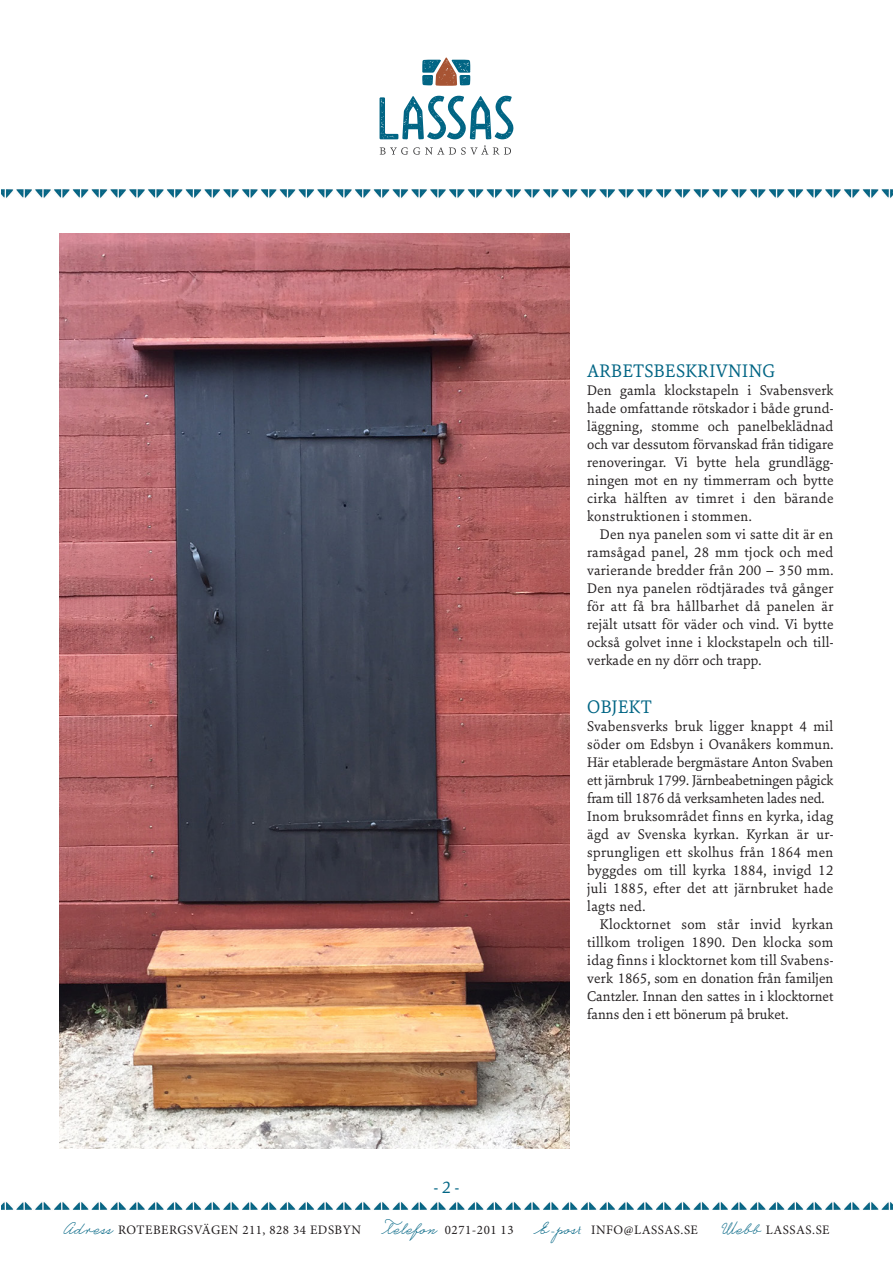
<style>
.page{position:relative;width:893px;height:1263px;background:#fff}
.page>*{position:absolute;margin:0;border:0;box-sizing:border-box;transform-origin:0 0}
.t1{font:19.5px "Sina Nova";letter-spacing:.025em;color:#016584}
.t2{font:18px "Sina Nova";color:#016584}
.t3{font:15px/18px "Sina Nova";letter-spacing:.005em;color:#231f20;text-align:justify}
.t4{font:12.9px "Minion Pro";letter-spacing:.04em;color:#231f20}
.s1{font-family:"Castro Script";font-size:17.85px;color:#016584}
.s2{font-family:"Savoye Let Plain";font-size:17.85px;color:#016584}
.s3{font-family:"Castro Script";font-size:16.2px;color:#016584}
</style>
<div class="page">
<img style="left:2px;top:1202px;width:891px;height:8px">
<img style="left:60px;top:234px;width:510px;height:914px">
<img style="left:2px;top:189px;width:891px;height:9px">
<svg style="left:380px;top:145px;width:131px;height:10px"></svg>
<svg style="left:422px;top:58px;width:48px;height:28px"></svg>
<svg style="left:380px;top:95px;width:133px;height:44px"></svg>
<p class="t2" style="left:434px;top:1175px;width:27px">- 2 -</p>
<p class="t1" style="left:587px;top:358px;width:190px">ARBETSBESKRIVNING</p>
<p class="t3" style="left:587px;top:381px;width:248px">Den gamla klockstapeln i Svabensverk hade omfattande rötskador i både grund&shy;läggning, stomme och panelbeklädnad och var dessutom förvanskad från tidigare renoveringar. Vi bytte hela grundlägg&shy;ningen mot en ny timmerram och bytte cirka hälften av timret i den bärande konstruktionen i stommen.</p>
<p class="t3" style="left:587px;top:525px;width:248px;text-indent:13px">Den nya panelen som vi satte dit är en ramsågad panel, 28 mm tjock och med varierande bredder från 200 – 350 mm.<br>Den nya panelen rödtjärades två gånger för att få bra hållbarhet då panelen är rejält utsatt för väder och vind. Vi bytte också golvet inne i klockstapeln och till&shy;verkade en ny dörr och trapp.</p>
<p class="t1" style="left:587px;top:694px;width:66px">OBJEKT</p>
<p class="t3" style="left:587px;top:717px;width:248px">Svabensverks bruk ligger knappt 4 mil söder om Edsbyn i Ovanåkers kommun.<br>Här etablerade bergmästare Anton Svaben ett järnbruk 1799. Järnbeabetningen pågick fram till 1876 då verksamheten lades ned.</p>
<p class="t3" style="left:587px;top:807px;width:248px">Inom bruksområdet finns en kyrka, idag ägd av Svenska kyrkan. Kyrkan är ur&shy;sprungligen ett skolhus från 1864 men byggdes om till kyrka 1884, invigd 12 juli 1885, efter det att järnbruket hade lagts ned.</p>
<p class="t3" style="left:587px;top:915px;width:248px;text-indent:13px">Klocktornet som står invid kyrkan tillkom troligen 1890. Den klocka som idag finns i klocktornet kom till Svabens&shy;verk 1865, som en donation från familjen Cantzler. Innan den sattes in i klocktornet fanns den i ett bönerum på bruket.</p>
<p class="t4" style="left:63px;top:1221px;width:299px"><span class="s1">Adress</span> ROTEBERGSVÄGEN 211, 828 34 EDSBYN</p>
<p class="t4" style="left:385px;top:1221px;width:130px"><span class="s1">Telefon</span> 0271-201 13</p>
<p class="t4" style="left:537px;top:1221px;width:162px"><span class="s1">E-pos</span><span class="s2">t</span> INFO@LASSAS.SE</p>
<p class="t4" style="left:722px;top:1221px;width:109px"><span class="s1">Web</span><span class="s3">b</span> LASSAS.SE</p>
</div>
